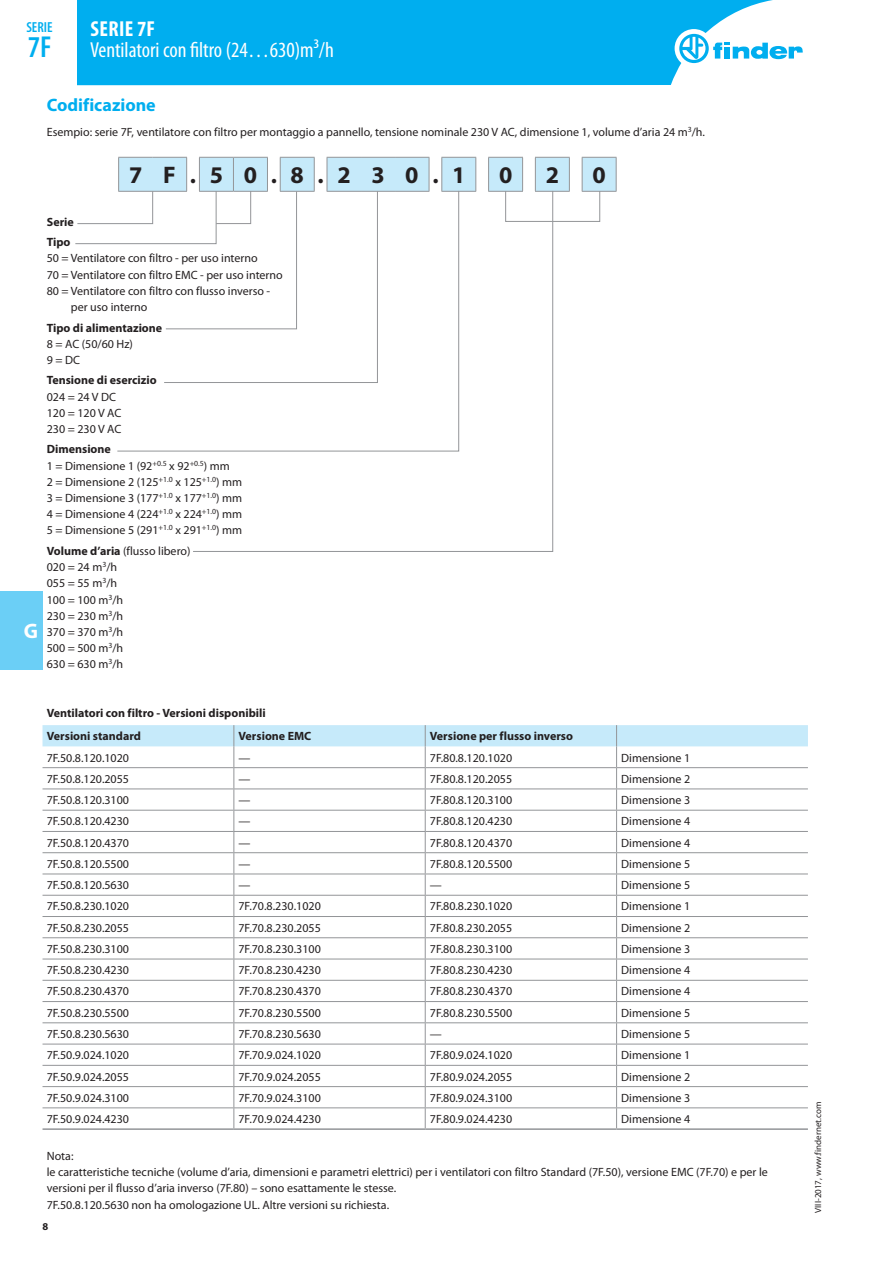
<style>
.page{position:relative;width:893px;height:1263px;background:#fff}
.page>*{position:absolute;margin:0;border:0;box-sizing:border-box;transform-origin:0 0}
.t1{font:600 condensed 30.3px "Myriad Pro";color:#00aeef}
.t2{font:700 24px "Myriad Pro";color:#231f20}
.t3{font:condensed 21.75px "Myriad Pro";color:#fff}
.t4{font:700 condensed 21.75px "Myriad Pro";letter-spacing:.02em;color:#fff}
.t5{font:700 21px "Myriad Pro";color:#fff}
.t6{font:700 18px "Myriad Pro";color:#00aeef}
.t7{font:600 condensed 14.55px "Myriad Pro";color:#00aeef}
.t8{font:12px/16.2px "Myriad Pro";color:#231f20}
.t9{font:700 12px/20.4px "Myriad Pro";color:#231f20}
.t10{font:700 10.5px "Myriad Pro";color:#231f20}
.t11{font:9px "Myriad Pro";color:#231f20}
.s1{font-weight:700}
</style>
<div class="page">
<hr style="left:616px;top:158px;width:1px;height:33px;background:#939598">
<svg style="left:43px;top:725px;width:765px;height:403px"></svg>
<hr style="left:43px;top:1128px;width:191px;height:2px;background:#939598">
<hr style="left:234px;top:1128px;width:191px;height:2px;background:#939598">
<hr style="left:425px;top:1128px;width:192px;height:2px;background:#939598">
<hr style="left:617px;top:1128px;width:191px;height:2px;background:#939598">
<svg style="left:192px;top:383px;width:361px;height:169px"></svg>
<svg style="left:75px;top:157px;width:541px;height:226px"></svg>
<div style="left:0;top:591px;width:43px;height:79px;background:#6bcff6"></div>
<div style="left:77px;top:0;width:696px;height:85px;background:#00aeef"></div>
<div style="left:675px;top:29px;width:38px;height:39px;background:#fff;border-radius:50%"></div>
<svg style="left:679px;top:34px;width:124px;height:29px"></svg>
<p class="t7" style="left:26px;top:19px;width:28px">SERIE</p>
<h1 class="t1" style="left:28px;top:30px;width:25px">7F</h1>
<h3 class="t4" style="left:90px;top:16px;width:66px">SERIE 7F</h3>
<h3 class="t3" style="left:90px;top:37px;width:245px">Ventilatori con filtro (24…630)m³/h</h3>
<h3 class="t5" style="left:24px;top:618px;width:16px">G</h3>
<h3 class="t6" style="left:47px;top:93px;width:111px">Codificazione</h3>
<p class="t8" style="left:47px;top:124px;width:660px">Esempio: serie 7F, ventilatore con filtro per montaggio a pannello, tensione nominale 230 V AC, dimensione 1, volume d’aria 24 m<sup>3</sup>/h.</p>
<h2 class="t2" style="left:129px;top:160px;width:338px">7 F.5 0.8.2 3 0.1</h2>
<h2 class="t2" style="left:499px;top:160px;width:15px">0</h2>
<h2 class="t2" style="left:546px;top:160px;width:15px">2</h2>
<h2 class="t2" style="left:593px;top:160px;width:15px">0</h2>
<p class="t9" style="left:47px;top:211px;width:29px">Serie<br>Tipo</p>
<p class="t8" style="left:47px;top:250px;width:212px">50 = Ventilatore con filtro - per uso interno</p>
<p class="t8" style="left:47px;top:266px;width:238px">70 = Ventilatore con filtro EMC - per uso interno</p>
<p class="t8" style="left:47px;top:283px;width:225px">80 = Ventilatore con filtro con flusso inverso -</p>
<p class="t8" style="left:71px;top:299px;width:78px">per uso interno</p>
<p class="t9" style="left:47px;top:317px;width:117px">Tipo di alimentazione</p>
<p class="t8" style="left:47px;top:335px;width:88px">8 = AC (50/60 Hz)<br>9 = DC</p>
<p class="t9" style="left:47px;top:370px;width:111px">Tensione di esercizio</p>
<p class="t8" style="left:47px;top:388px;width:76px">024 = 24 V DC<br>120 = 120 V AC<br>230 = 230 V AC</p>
<p class="t8" style="left:47px;top:441px;width:197px"><span class="s1">Dimensione<br></span>1 = Dimensione 1 (92<sup>+0.5</sup> x 92<sup>+0.5</sup>) mm<br>2 = Dimensione 2 (125<sup>+1.0</sup> x 125<sup>+1.0</sup>) mm 3 = Dimensione 3 (177<sup>+1.0</sup> x 177<sup>+1.0</sup>) mm 4 = Dimensione 4 (224<sup>+1.0</sup> x 224<sup>+1.0</sup>) mm 5 = Dimensione 5 (291<sup>+1.0</sup> x 291<sup>+1.0</sup>) mm</p>
<p class="t8" style="left:47px;top:543px;width:145px"><span class="s1">Volume d’aria</span> (flusso libero)<br>020 = 24 m<sup>3</sup>/h<br>055 = 55 m<sup>3</sup>/h<br>100 = 100 m<sup>3</sup>/h<br>230 = 230 m<sup>3</sup>/h<br>370 = 370 m<sup>3</sup>/h<br>500 = 500 m<sup>3</sup>/h<br>630 = 630 m<sup>3</sup>/h</p>
<p class="t9" style="left:47px;top:700px;width:220px;line-height:23.7px">Ventilatori con filtro - Versioni disponibili<br>Versioni standard</p>
<p class="t9" style="left:238px;top:726px;width:74px">Versione EMC</p>
<p class="t9" style="left:430px;top:726px;width:145px">Versione per flusso inverso</p>
<p class="t8" style="left:47px;top:749px;width:84px">7F.50.8.120.1020</p>
<p class="t8" style="left:238px;top:749px;width:13px">—</p>
<p class="t8" style="left:430px;top:749px;width:84px">7F.80.8.120.1020</p>
<p class="t8" style="left:621px;top:749px;width:70px">Dimensione 1</p>
<p class="t8" style="left:47px;top:770px;width:84px">7F.50.8.120.2055</p>
<p class="t8" style="left:238px;top:770px;width:13px">—</p>
<p class="t8" style="left:430px;top:770px;width:84px">7F.80.8.120.2055</p>
<p class="t8" style="left:621px;top:770px;width:70px">Dimensione 2</p>
<p class="t8" style="left:47px;top:792px;width:84px">7F.50.8.120.3100</p>
<p class="t8" style="left:238px;top:792px;width:13px">—</p>
<p class="t8" style="left:430px;top:792px;width:84px">7F.80.8.120.3100</p>
<p class="t8" style="left:621px;top:792px;width:70px">Dimensione 3</p>
<p class="t8" style="left:47px;top:813px;width:84px">7F.50.8.120.4230</p>
<p class="t8" style="left:238px;top:813px;width:13px">—</p>
<p class="t8" style="left:430px;top:813px;width:84px">7F.80.8.120.4230</p>
<p class="t8" style="left:621px;top:813px;width:70px">Dimensione 4</p>
<p class="t8" style="left:47px;top:834px;width:84px">7F.50.8.120.4370</p>
<p class="t8" style="left:238px;top:834px;width:13px">—</p>
<p class="t8" style="left:430px;top:834px;width:84px">7F.80.8.120.4370</p>
<p class="t8" style="left:621px;top:834px;width:70px">Dimensione 4</p>
<p class="t8" style="left:47px;top:855px;width:84px">7F.50.8.120.5500</p>
<p class="t8" style="left:238px;top:855px;width:13px">—</p>
<p class="t8" style="left:430px;top:855px;width:84px">7F.80.8.120.5500</p>
<p class="t8" style="left:621px;top:855px;width:70px">Dimensione 5</p>
<p class="t8" style="left:47px;top:877px;width:84px">7F.50.8.120.5630</p>
<p class="t8" style="left:238px;top:877px;width:13px">—</p>
<p class="t8" style="left:430px;top:877px;width:13px">—</p>
<p class="t8" style="left:621px;top:877px;width:70px">Dimensione 5</p>
<p class="t8" style="left:47px;top:898px;width:84px">7F.50.8.230.1020</p>
<p class="t8" style="left:238px;top:898px;width:84px">7F.70.8.230.1020</p>
<p class="t8" style="left:430px;top:898px;width:84px">7F.80.8.230.1020</p>
<p class="t8" style="left:621px;top:898px;width:70px">Dimensione 1</p>
<p class="t8" style="left:47px;top:919px;width:84px">7F.50.8.230.2055</p>
<p class="t8" style="left:238px;top:919px;width:84px">7F.70.8.230.2055</p>
<p class="t8" style="left:430px;top:919px;width:84px">7F.80.8.230.2055</p>
<p class="t8" style="left:621px;top:919px;width:70px">Dimensione 2</p>
<p class="t8" style="left:47px;top:941px;width:84px">7F.50.8.230.3100</p>
<p class="t8" style="left:238px;top:941px;width:84px">7F.70.8.230.3100</p>
<p class="t8" style="left:430px;top:941px;width:84px">7F.80.8.230.3100</p>
<p class="t8" style="left:621px;top:941px;width:70px">Dimensione 3</p>
<p class="t8" style="left:47px;top:962px;width:84px">7F.50.8.230.4230</p>
<p class="t8" style="left:238px;top:962px;width:84px">7F.70.8.230.4230</p>
<p class="t8" style="left:430px;top:962px;width:84px">7F.80.8.230.4230</p>
<p class="t8" style="left:621px;top:962px;width:70px">Dimensione 4</p>
<p class="t8" style="left:47px;top:983px;width:84px">7F.50.8.230.4370</p>
<p class="t8" style="left:238px;top:983px;width:84px">7F.70.8.230.4370</p>
<p class="t8" style="left:430px;top:983px;width:84px">7F.80.8.230.4370</p>
<p class="t8" style="left:621px;top:983px;width:70px">Dimensione 4</p>
<p class="t8" style="left:47px;top:1004px;width:84px">7F.50.8.230.5500</p>
<p class="t8" style="left:238px;top:1004px;width:84px">7F.70.8.230.5500</p>
<p class="t8" style="left:430px;top:1004px;width:84px">7F.80.8.230.5500</p>
<p class="t8" style="left:621px;top:1004px;width:70px">Dimensione 5</p>
<p class="t8" style="left:47px;top:1026px;width:84px">7F.50.8.230.5630</p>
<p class="t8" style="left:238px;top:1026px;width:84px">7F.70.8.230.5630</p>
<p class="t8" style="left:430px;top:1026px;width:13px">—</p>
<p class="t8" style="left:621px;top:1026px;width:70px">Dimensione 5</p>
<p class="t8" style="left:47px;top:1047px;width:84px">7F.50.9.024.1020</p>
<p class="t8" style="left:238px;top:1047px;width:84px">7F.70.9.024.1020</p>
<p class="t8" style="left:430px;top:1047px;width:84px">7F.80.9.024.1020</p>
<p class="t8" style="left:621px;top:1047px;width:70px">Dimensione 1</p>
<p class="t8" style="left:47px;top:1068px;width:84px">7F.50.9.024.2055</p>
<p class="t8" style="left:238px;top:1068px;width:84px">7F.70.9.024.2055</p>
<p class="t8" style="left:430px;top:1068px;width:84px">7F.80.9.024.2055</p>
<p class="t8" style="left:621px;top:1068px;width:70px">Dimensione 2</p>
<p class="t8" style="left:47px;top:1089px;width:84px">7F.50.9.024.3100</p>
<p class="t8" style="left:238px;top:1089px;width:84px">7F.70.9.024.3100</p>
<p class="t8" style="left:430px;top:1089px;width:84px">7F.80.9.024.3100</p>
<p class="t8" style="left:621px;top:1089px;width:70px">Dimensione 3</p>
<p class="t8" style="left:47px;top:1111px;width:84px">7F.50.9.024.4230</p>
<p class="t8" style="left:238px;top:1111px;width:84px">7F.70.9.024.4230</p>
<p class="t8" style="left:430px;top:1111px;width:84px">7F.80.9.024.4230</p>
<p class="t8" style="left:621px;top:1111px;width:70px">Dimensione 4</p>
<p class="t8" style="left:47px;top:1148px;width:723px">Nota:<br>le caratteristiche tecniche (volume d’aria, dimensioni e parametri elettrici) per i ventilatori con filtro Standard (7F.50), versione EMC (7F.70) e per le versioni per il flusso d’aria inverso (7F.80) – sono esattamente le stesse.<br>7F.50.8.120.5630 non ha omologazione UL. Altre versioni su richiesta.</p>
<p class="t10" style="left:43px;top:1219px;width:7px">8</p>
<p class="t11" style="left:812px;top:1213px;width:113px;rotate:-90deg">VIII-2017, www.findernet.com</p>
</div>
